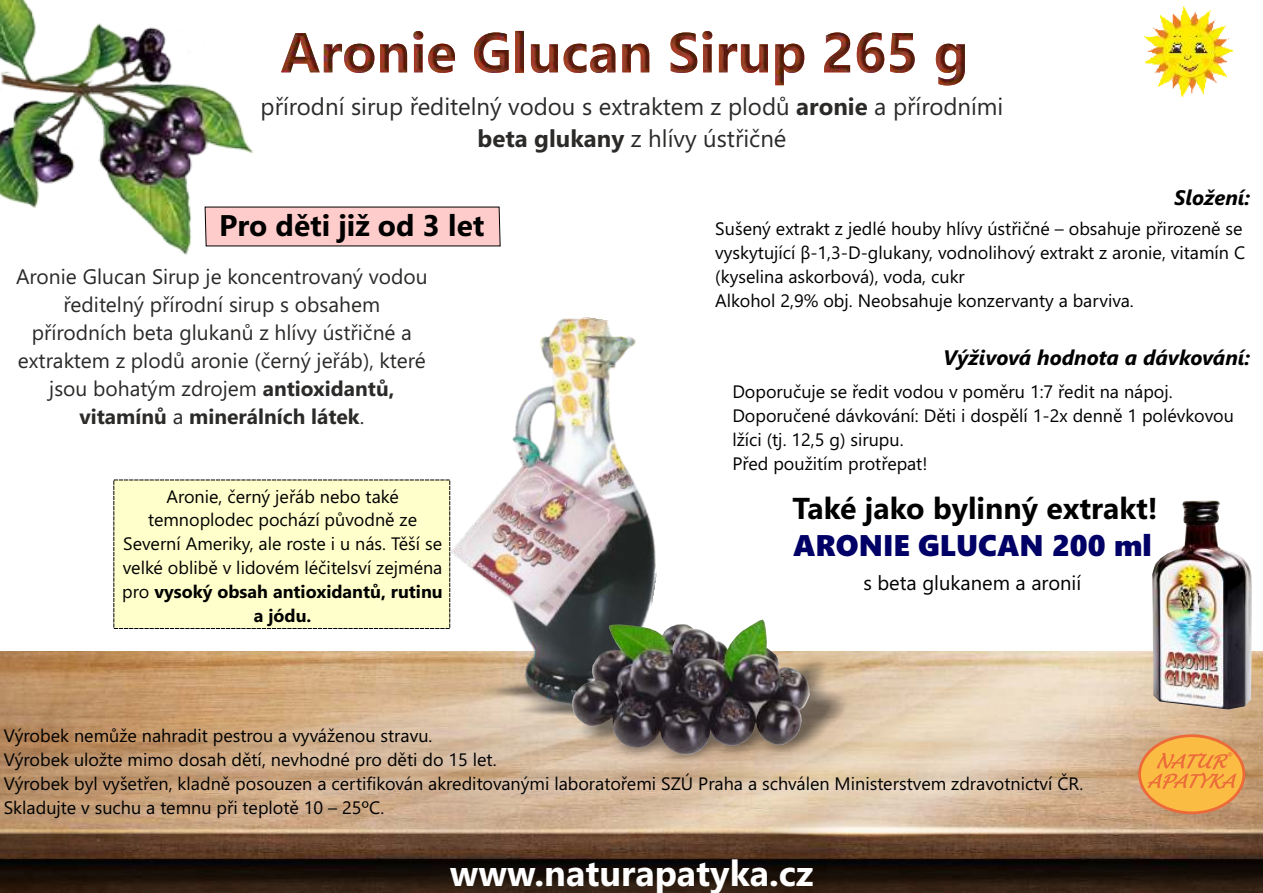
<style>
.page{position:relative;width:1263px;height:893px;background:#fff}
.page>*{position:absolute;margin:0;border:0;box-sizing:border-box;transform-origin:0 0}
.t1{font:700 55.95px "Segoe UI";color:#b24327}
.t2{font:700 36px "Segoe UI";color:#fff}
.t3{font:700 30.15px "Segoe UI";color:#000}
.t4{font:29.85px "Segoe UI Black";color:#006}
.t5{font:700 29.85px "Segoe UI";color:#000}
.t6{font:24px/32px "Segoe UI";color:#2b2a29;text-align:center}
.t7{font:21px/27.9px "Segoe UI";color:#2b2a29;text-align:center}
.t8{font:italic 700 21px "Segoe UI";color:#000}
.t9{font:20.1px "Segoe UI";color:#000}
.t10{font:18px/24px "Segoe UI";color:#000}
.s1{font-weight:700}
</style>
<div class="page">
<img style="left:0;top:652px;width:1263px;height:241px">
<img style="left:1144px;top:6px;width:90px;height:92px">
<svg style="left:1138px;top:734px;width:107px;height:80px;background:#eca74e"></svg>
<img style="left:281px;top:31px;width:407px;height:42px">
<div style="left:113px;top:479px;width:319px;height:150px;background:#ffc"></div>
<img style="left:407px;top:651px;width:414px;height:66px">
<img style="left:432px;top:317px;width:225px;height:397px">
<img style="left:558px;top:658px;width:321px;height:103px">
<img style="left:572px;top:619px;width:238px;height:135px">
<img style="left:0;top:0;width:272px;height:255px">
<svg style="left:205px;top:183px;width:295px;height:63px"></svg>
<img style="left:1152px;top:500px;width:100px;height:209px">
<h1 class="t1" style="left:281px;top:32px;width:689px">Aronie Glucan Sirup 265 g</h1>
<h3 class="t6" style="left:261px;top:93px;width:744px">přírodní sirup ředitelný vodou s extraktem z plodů <span class="s1">aronie</span> a přírodními <span class="s1">beta glukany</span> z hlívy ústřičné</h3>
<p class="t8" style="left:1174px;top:190px;width:78px">Složení:</p>
<h3 class="t5" style="left:219px;top:214px;width:267px">Pro děti již od 3 let</h3>
<p class="t7" style="left:16px;top:265px;width:413px">Aronie Glucan Sirup je koncentrovaný vodou ředitelný přírodní sirup s obsahem přírodních beta glukanů z hlívy ústřičné a extraktem z plodů aronie (černý jeřáb), které jsou bohatým zdrojem <span class="s1">antioxidantů, vitamínů</span> a <span class="s1">minerálních látek</span>.</p>
<p class="t10" style="left:122px;top:486px;width:322px;text-align:center">Aronie, černý jeřáb nebo také temnoplodec pochází původně ze<br>Severní Ameriky, ale roste i u nás. Těší se velké oblibě v lidovém léčitelsví zejména pro <span class="s1">vysoký obsah antioxidantů, rutinu a jódu.</span></p>
<p class="t10" style="left:715px;top:219px;width:531px">Sušený extrakt z jedlé houby hlívy ústřičné – obsahuje přirozeně se vyskytující β-1,3-D-glukany, vodnolihový extrakt z aronie, vitamín C (kyselina askorbová), voda, cukr<br>Alkohol 2,9% obj. Neobsahuje konzervanty a barviva.</p>
<p class="t8" style="left:943px;top:350px;width:309px">Výživová hodnota a dávkování:</p>
<p class="t10" style="left:732px;top:381px;width:503px">Doporučuje se ředit vodou v poměru 1:7 ředit na nápoj.<br>Doporučené dávkování: Děti i dospělí 1-2x denně 1 polévkovou lžíci (tj. 12,5 g) sirupu.<br>Před použitím protřepat!</p>
<h3 class="t3" style="left:792px;top:497px;width:367px">Také jako bylinný extrakt!</h3>
<h3 class="t4" style="left:793px;top:535px;width:360px">ARONIE GLUCAN 200 ml</h3>
<p class="t9" style="left:863px;top:575px;width:219px">s beta glukanem a aronií</p>
<p class="t10" style="left:4px;top:726px;width:1081px">Výrobek nemůže nahradit pestrou a vyváženou stravu.<br>Výrobek uložte mimo dosah dětí, nevhodné pro děti do 15 let.<br>Výrobek byl vyšetřen, kladně posouzen a certifikován akreditovanými laboratořemi SZÚ Praha a schválen Ministerstvem zdravotnictví ČR.<br>Skladujte v suchu a temnu při teplotě 10 – 25ºC.</p>
<h2 class="t2" style="left:450px;top:860px;width:365px">www.naturapatyka.cz</h2>
</div>
